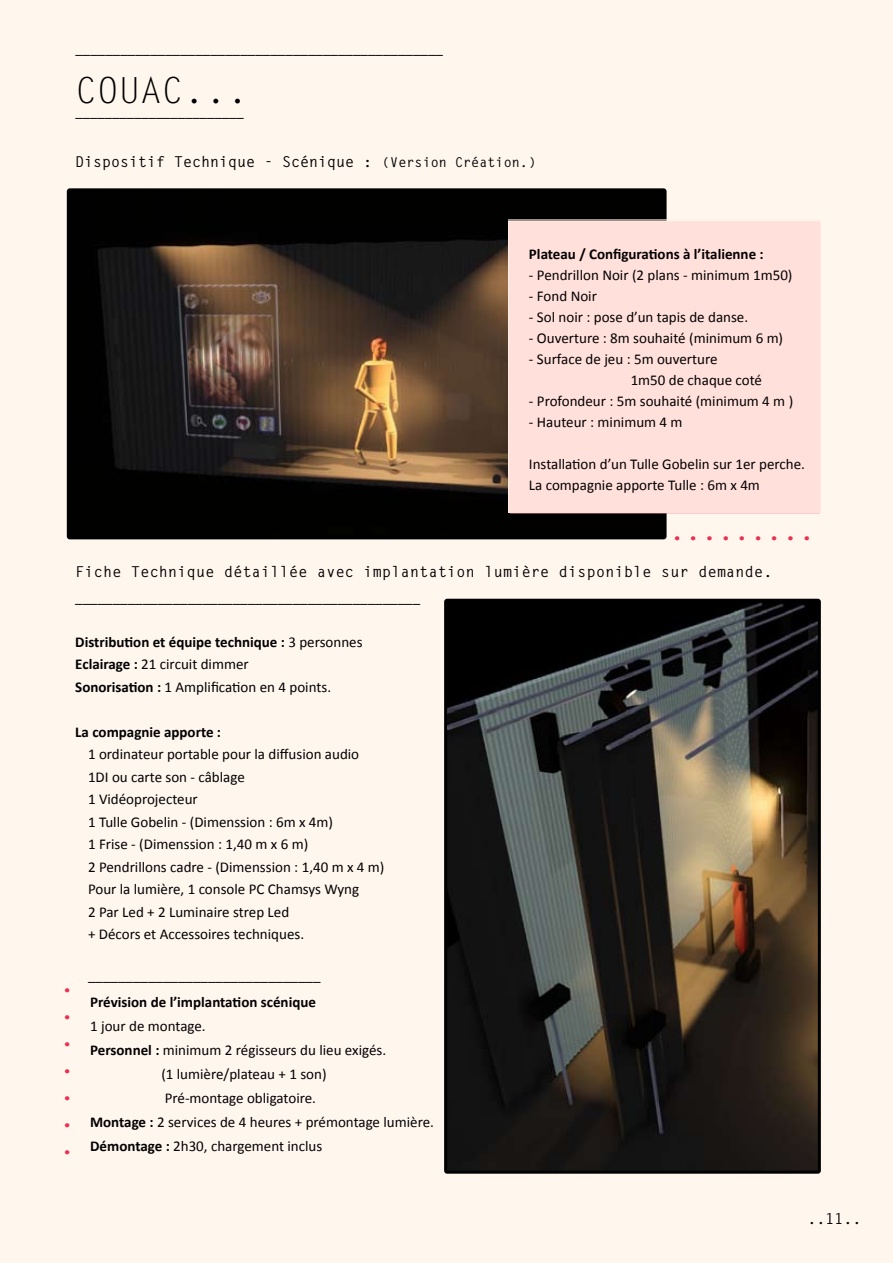
<style>
.page{position:relative;width:893px;height:1263px;background:#fff6ee}
.page>*{position:absolute;margin:0;border:0;box-sizing:border-box;transform-origin:0 0}
.t1{font:36px "Letter Gothic Std";color:#000}
.t2{font:700 27px/27px "Letter Gothic Std";color:#ec2f4f;text-align:justify}
.t3{font:15px/21px "Calibri";color:#030002}
.t4{font:15px/22.5px "Calibri";color:#000}
.t5{font:15px "Eurostile";color:#000}
.t6{font:700 15px/22.5px "Calibri";color:#000}
.t7{font:700 15px "Letter Gothic Std";letter-spacing:.02em;color:#000}
.t8{font:700 15px "Calibri";color:#030002}
.t9{font:700 15px "Letter Gothic Std";color:#000}
.t10{font:15px "Corbel";color:#000}
.s1{font-size:13.5px}
.s2{font-weight:400}
.s3{font-weight:700}
</style>
<div class="page">
<img style="left:448px;top:603px;width:369px;height:567px">
<div style="left:444px;top:599px;width:377px;height:575px;border:3px solid #000;border-radius:2px"></div>
<img style="left:71px;top:192px;width:592px;height:343px">
<div style="left:67px;top:188px;width:600px;height:351px;border:3px solid #000;border-radius:2px"></div>
<div style="left:508px;top:220px;width:313px;height:293px;background:#ffe0da"></div>
<p class="t5" style="left:75px;top:41px;width:369px">_________________________________________________</p>
<h1 class="t1" style="left:75px;top:69px;width:174px">COUAC...</h1>
<p class="t10" style="left:75px;top:103px;width:170px">_______________________</p>
<p class="t9" style="left:75px;top:152px;width:462px">Dispositif Technique - Scénique : <span class="s1">(Version Création.)</span></p>
<p class="t8" style="left:529px;top:244px;width:236px">Plateau / Configurations à l’italienne :</p>
<p class="t3" style="left:529px;top:263px;width:265px">- Pendrillon Noir (2 plans - minimum 1m50)</p>
<p class="t3" style="left:529px;top:284px;width:69px">- Fond Noir</p>
<p class="t3" style="left:529px;top:305px;width:221px">- Sol noir : pose d’un tapis de danse.</p>
<p class="t3" style="left:529px;top:326px;width:256px">- Ouverture : 8m souhaité (minimum 6 m)</p>
<p class="t3" style="left:631px;top:347px;width:133px;text-indent:-102px">- Surface de jeu : 5m ouverture<br>1m50 de chaque coté</p>
<p class="t3" style="left:529px;top:389px;width:266px">- Profondeur : 5m souhaité (minimum 4 m )</p>
<p class="t3" style="left:529px;top:410px;width:155px">- Hauteur : minimum 4 m</p>
<p class="t3" style="left:529px;top:452px;width:278px">Installation d’un Tulle Gobelin sur 1er perche.<br>La compagnie apporte Tulle : 6m x 4m</p>
<h2 class="t2" style="left:669px;top:517px;width:147px">.........</h2>
<p class="t7" style="left:75px;top:562px;width:699px">Fiche Technique détaillée avec implantation lumière disponible sur demande.</p>
<p class="t5" style="left:75px;top:590px;width:346px">______________________________________________</p>
<p class="t6" style="left:75px;top:630px;width:289px">Distribution et équipe technique : <span class="s2">3 personnes<br></span>Eclairage : <span class="s2">21 circuit dimmer<br></span>Sonorisation : <span class="s2">1 Amplification en 4 points.</span></p>
<p class="t6" style="left:75px;top:720px;width:147px">La compagnie apporte :</p>
<p class="t4" style="left:88px;top:742px;width:298px">1 ordinateur portable pour la diffusion audio<br>1DI ou carte son - câblage<br>1 Vidéoprojecteur<br>1 Tulle Gobelin - (Dimenssion : 6m x 4m)<br>1 Frise - (Dimenssion : 1,40 m x 6 m)<br>2 Pendrillons cadre - (Dimenssion : 1,40 m x 4 m)<br>Pour la lumière, 1 console PC Chamsys Wyng<br>2 Par Led + 2 Luminaire strep Led<br>+ Décors et Accessoires techniques.</p>
<h2 class="t2" style="left:59px;top:969px;width:18px">. . . . . . .</h2>
<p class="t5" style="left:88px;top:968px;width:234px">_______________________________</p>
<p class="t8" style="left:90px;top:992px;width:227px">Prévision de l’implantation scénique</p>
<p class="t3" style="left:90px;top:1015px;width:117px">1 jour de montage.</p>
<p class="t3" style="left:90px;top:1039px;width:298px"><span class="s3">Personnel :</span> minimum 2 régisseurs du lieu exigés.</p>
<p class="t3" style="left:161px;top:1063px;width:167px">(1 lumière/plateau + 1 son)</p>
<p class="t3" style="left:165px;top:1087px;width:153px">Pré-montage obligatoire.</p>
<p class="t3" style="left:90px;top:1111px;width:345px"><span class="s3">Montage :</span> 2 services de 4 heures + prémontage lumière.</p>
<p class="t3" style="left:90px;top:1135px;width:234px"><span class="s3">Démontage :</span> 2h30, chargement inclus</p>
<p class="t7" style="left:807px;top:1209px;width:55px">..11..</p>
</div>
